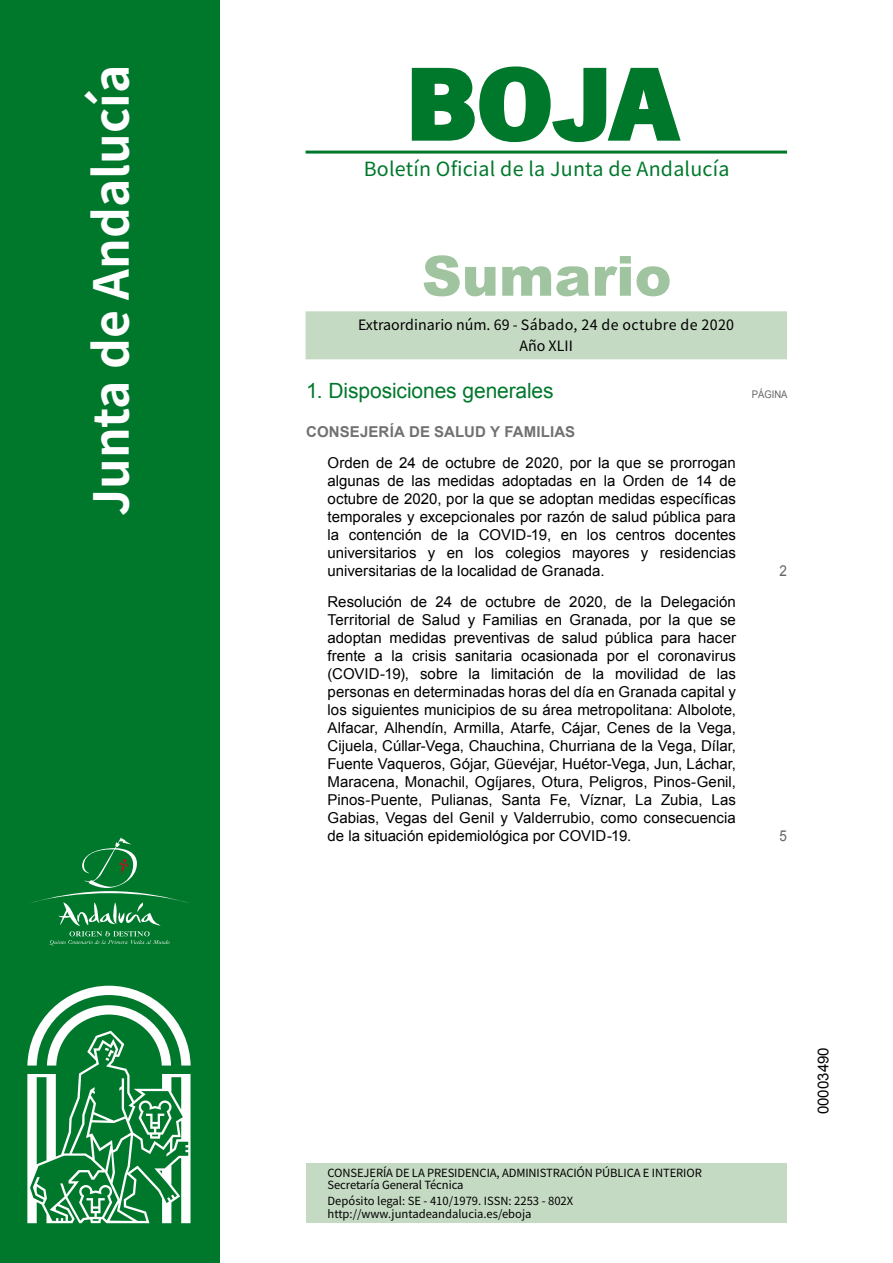
<style>
.page{position:relative;width:893px;height:1263px;background:#fff}
.page>*{position:absolute;margin:0;border:0;box-sizing:border-box;transform-origin:0 0}
.t1{font:700 105px "News Got T";color:#00782c;scale:1.14 1}
.t2{font:900 55.5px "Arial";color:#a0c4a0}
.t3{font:700 48px "Noto Sans HK";color:#fff}
.t4{font:21px "Arial";letter-spacing:-.005em;color:#00782c}
.t5{font:19.5px "Noto Sans HK";letter-spacing:.01em;color:#00782c}
.t6{font:15px/18px "Arial";color:#000;text-align:justify}
.t7{font:700 15px "Arial";letter-spacing:.01em;color:#707173}
.t8{font:15px "Arial";color:#646567;scale:.9 1}
.t9{font:14.25px/21px "Noto Sans HK";color:#000;text-align:center}
.t10{font:11.25px/12px "Noto Sans HK";letter-spacing:-.01em;color:#000}
.t11{font:10.5px "Arial";color:#646567;scale:.9 1}
</style>
<div class="page">
<hr style="left:305px;top:151px;width:482px;height:3px;background:#00782c">
<div style="left:0;top:0;width:219px;height:1263px;background:#00782c"></div>
<svg style="left:411px;top:66px;width:270px;height:77px"></svg>
<svg style="left:31px;top:837px;width:158px;height:108px"></svg>
<div style="left:305px;top:311px;width:482px;height:48px;background:#c5dac3"></div>
<svg style="left:27px;top:986px;width:164px;height:237px"></svg>
<div style="left:306px;top:1164px;width:481px;height:59px;background:#c5dac3"></div>
<h3 class="t3" style="left:84px;top:516px;width:453px;rotate:-90deg">Junta de Andalucía</h3>
<h1 class="t1" style="left:405px;top:42px;width:240px">BOJA</h1>
<h3 class="t5" style="left:364px;top:158px;width:367px">Boletín Oficial de la Junta de Andalucía</h3>
<h2 class="t2" style="left:422px;top:236px;width:251px">Sumario</h2>
<p class="t9" style="left:358px;top:315px;width:377px">Extraordinario núm. 69 - Sábado, 24 de octubre de 2020<br>Año XLII</p>
<h3 class="t4" style="left:306px;top:377px;width:249px">1. Disposiciones generales</h3>
<p class="t11" style="left:751px;top:388px;width:41px">PÁGINA</p>
<p class="t7" style="left:306px;top:422px;width:270px">CONSEJERÍA DE SALUD Y FAMILIAS</p>
<p class="t6" style="left:327px;top:454px;width:410px">Orden de 24 de octubre de 2020, por la que se prorrogan algunas de las medidas adoptadas en la Orden de 14 de octubre de 2020, por la que se adoptan medidas específicas temporales y excepcionales por razón de salud pública para la contención de la COVID-19, en los centros docentes universitarios y en los colegios mayores y residencias universitarias de la localidad de Granada.</p>
<p class="t8" style="left:779px;top:561px;width:10px">2</p>
<p class="t6" style="left:327px;top:593px;width:410px">Resolución de 24 de octubre de 2020, de la Delegación Territorial de Salud y Familias en Granada, por la que se adoptan medidas preventivas de salud pública para hacer frente a la crisis sanitaria ocasionada por el coronavirus (COVID-19), sobre la limitación de la movilidad de las personas en determinadas horas del día en Granada capital y los siguientes municipios de su área metropolitana: Albolote, Alfacar, Alhendín, Armilla, Atarfe, Cájar, Cenes de la Vega, Cijuela, Cúllar-Vega, Chauchina, Churriana de la Vega, Dílar, Fuente Vaqueros, Gójar, Güevéjar, Huétor-Vega, Jun, Láchar, Maracena, Monachil, Ogíjares, Otura, Peligros, Pinos-Genil, Pinos-Puente, Pulianas, Santa Fe, Víznar, La Zubia, Las Gabias, Vegas del Genil y Valderrubio, como consecuencia de la situación epidemiológica por COVID-19.</p>
<p class="t8" style="left:779px;top:826px;width:10px">5</p>
<p class="t10" style="left:327px;top:1167px;width:376px">CONSEJERÍA DE LA PRESIDENCIA, ADMINISTRACIÓN PÚBLICA E INTERIOR<br>Secretaría General Técnica</p>
<p class="t10" style="left:327px;top:1194px;width:247px;line-height:13.5px">Depósito legal: SE - 410/1979. ISSN: 2253 - 802X http://www.juntadeandalucia.es/eboja</p>
<p class="t6" style="left:814px;top:1114px;width:68px;rotate:-90deg">00003490</p>
</div>
